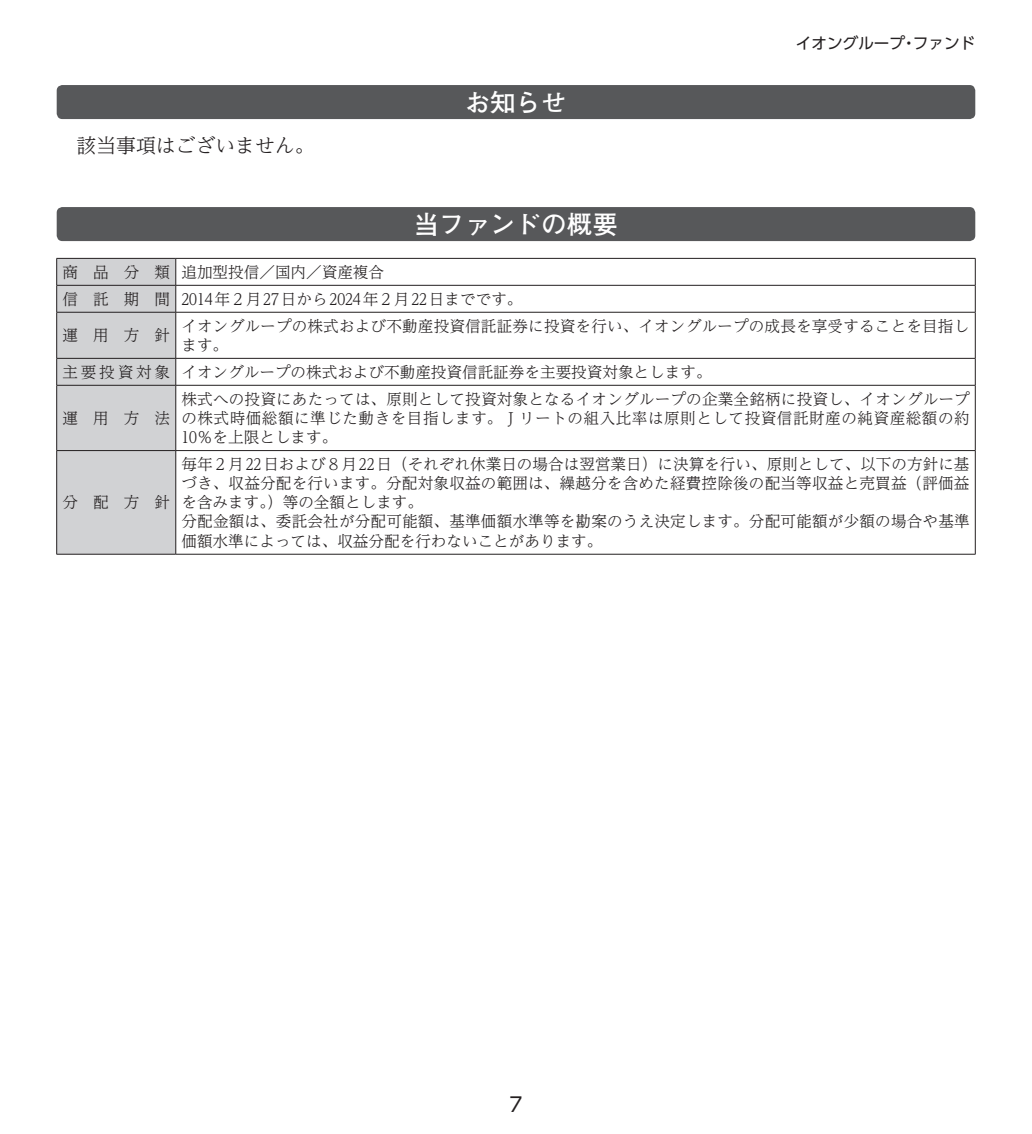
<style>
.page{position:relative;width:1032px;height:1134px;background:#fff}
.page>*{position:absolute;margin:0;border:0;box-sizing:border-box;transform-origin:0 0}
.t1{font:700 25.6px "Futo Go B101 Pro";color:#fff}
.t2{font:300 19.8px "UD Reimin Pro";color:#231f20}
.t3{font:19.8px "UD Shin Go Pro";color:#231f20}
.t4{font:300 15.6px/19.2px "UD Reimin Pro";letter-spacing:.01em;color:#231f20}
.t5{font:15.6px "UD Shin Go Pro";color:#231f20}
</style>
<div class="page">
<div style="left:57px;top:85px;width:918px;height:34px;background:#57585a;border-radius:6px"></div>
<div style="left:57px;top:207px;width:918px;height:34px;background:#57585a;border-radius:6px"></div>
<hr style="left:176px;top:258px;width:799px;height:1px;background:#231f20">
<hr style="left:176px;top:285px;width:799px;height:1px;background:#231f20">
<svg style="left:975px;top:259px;width:1px;height:53px"></svg>
<hr style="left:176px;top:312px;width:799px;height:1px;background:#231f20">
<hr style="left:975px;top:312px;width:1px;height:46px;background:#231f20">
<hr style="left:176px;top:358px;width:799px;height:1px;background:#231f20">
<svg style="left:56px;top:258px;width:120px;height:296px;background:#cacbcd"></svg>
<svg style="left:975px;top:359px;width:1px;height:26px"></svg>
<hr style="left:56px;top:385px;width:120px;height:1px;background:#231f20">
<hr style="left:56px;top:386px;width:1px;height:64px;background:#231f20">
<hr style="left:176px;top:385px;width:799px;height:1px;background:#231f20">
<hr style="left:175px;top:386px;width:1px;height:64px;background:#231f20">
<hr style="left:975px;top:386px;width:1px;height:64px;background:#231f20">
<hr style="left:56px;top:450px;width:120px;height:1px;background:#231f20">
<hr style="left:56px;top:451px;width:1px;height:103px;background:#231f20">
<hr style="left:176px;top:450px;width:799px;height:1px;background:#231f20">
<hr style="left:175px;top:451px;width:1px;height:103px;background:#231f20">
<hr style="left:975px;top:451px;width:1px;height:103px;background:#231f20">
<hr style="left:56px;top:554px;width:120px;height:1px;background:#231f20">
<hr style="left:176px;top:554px;width:799px;height:1px;background:#231f20">
<p class="t2" style="left:77px;top:129px;width:240px">該当事項はございません。</p>
<h1 class="t1" style="left:465px;top:82px;width:104px">お知らせ</h1>
<p class="t5" style="left:796px;top:31px;width:181px">イオングループ・ファンド</p>
<h1 class="t1" style="left:414px;top:204px;width:206px">当ファンドの概要</h1>
<p class="t4" style="left:62px;top:258px;width:462px;line-height:27px">商 品 分 類 追加型投信／国内／資産複合<br>信 託 期 間 2014年2月 27日から 2024年2月 22日までです。</p>
<p class="t4" style="left:62px;top:325px;width:109px">運用方針</p>
<p class="t4" style="left:181px;top:316px;width:789px">イオングループの株式および不動産投資信託証券に投資を行い、イオングループの成長を享受することを目指します。</p>
<p class="t4" style="left:62px;top:362px;width:651px">主要投資対象 イオングループの株式および不動産投資信託証券を主要投資対象とします。</p>
<p class="t4" style="left:62px;top:408px;width:109px">運用方法</p>
<p class="t4" style="left:181px;top:389px;width:790px;text-align:justify">株式への投資にあたっては、原則として投資対象となるイオングループの企業全銘柄に投資し、イオングループの株式時価総額に準じた動きを目指します。Ｊリートの組入比率は原則として投資信託財産の純資産総額の約10％を上限とします。</p>
<p class="t4" style="left:62px;top:492px;width:109px">分配方針</p>
<p class="t4" style="left:181px;top:454px;width:790px">毎年2月 22日および8月 22日（それぞれ休業日の場合は翌営業日）に決算を行い、原則として、以下の方針に基づき、収益分配を行います。分配対象収益の範囲は、繰越分を含めた経費控除後の配当等収益と売買益（評価益を含みます。）等の全額とします。<br>分配金額は、委託会社が分配可能額、基準価額水準等を勘案のうえ決定します。分配可能額が少額の場合や基準価額水準によっては、収益分配を行わないことがあります。</p>
<p class="t3" style="left:509px;top:1088px;width:15px">7</p>
</div>
